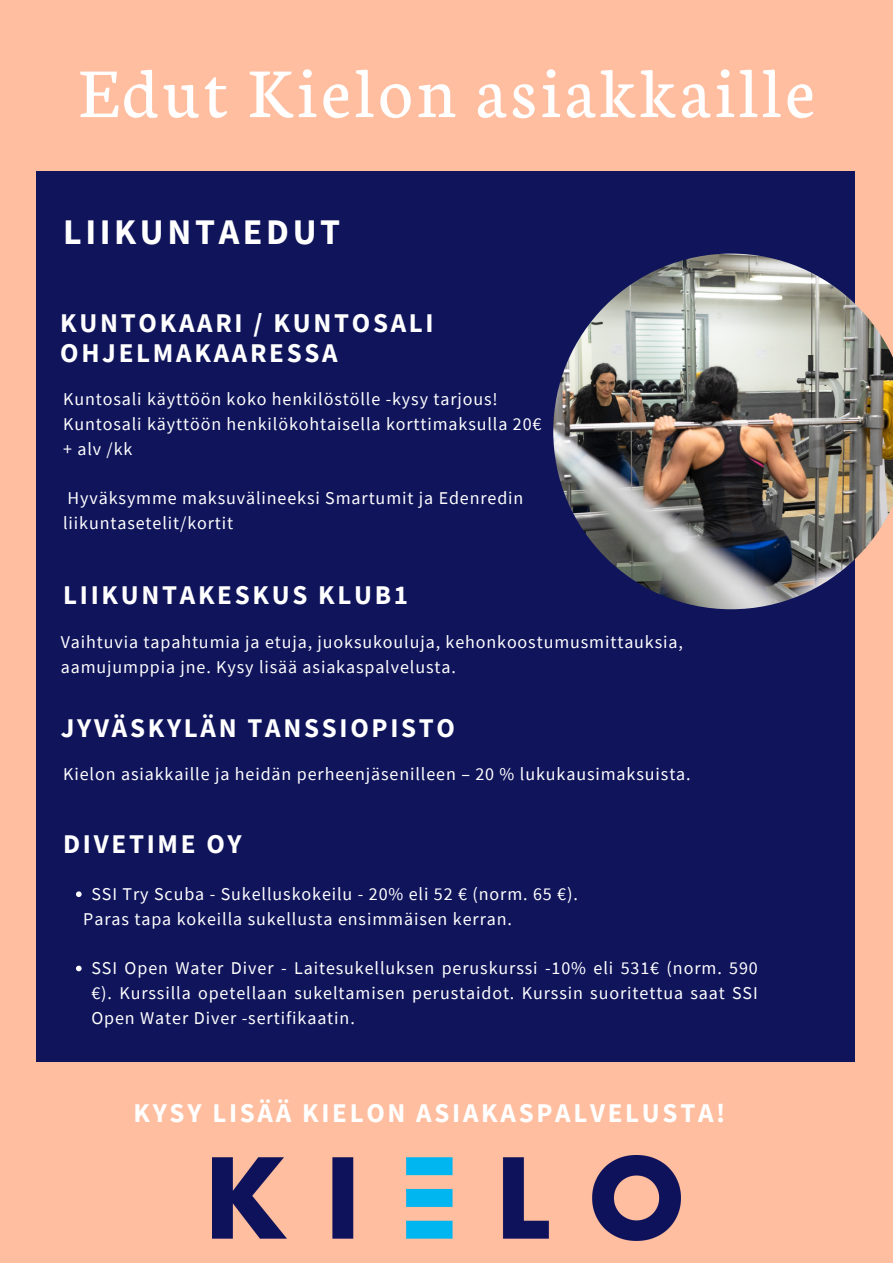
<style>
.page{position:relative;width:893px;height:1263px;background:#ffbe9f}
.page>*{position:absolute;margin:0;border:0;box-sizing:border-box;transform-origin:0 0}
.t1{font:74.93px "Neuton";letter-spacing:.06em;color:#fff}
.t2{font:700 36px "Source Sans Pro";letter-spacing:.1em;color:#fff}
.t3{font:700 27px/30.4px "Source Sans Pro";letter-spacing:.1em;color:#fff}
.t4{font:18px/24.8px "Source Sans Pro";letter-spacing:.05em;color:#fff}
</style>
<div class="page">
<div style="left:37px;top:171px;width:818px;height:891px;background:#0f145b"></div>
<img style="left:553px;top:254px;width:340px;height:355px">
<svg style="left:76px;top:891px;width:6px;height:6px"></svg>
<svg style="left:76px;top:966px;width:6px;height:5px"></svg>
<img style="left:213px;top:1156px;width:467px;height:84px">
<p class="t1" style="left:78px;top:40px;width:738px">Edut Kielon asiakkaille</p>
<p class="t2" style="left:63px;top:209px;width:279px">LIIKUNTAEDUT</p>
<p class="t3" style="left:60px;top:307px;width:375px">KUNTOKAARI / KUNTOSALI<br>OHJELMAKAARESSA</p>
<p class="t4" style="left:63px;top:386px;width:436px">Kuntosali käyttöön koko henkilöstölle -kysy tarjous!</p>
<p class="t4" style="left:63px;top:411px;width:480px">Kuntosali käyttöön henkilökohtaisella korttimaksulla 20€ + alv /kk</p>
<p class="t4" style="left:63px;top:485px;width:462px">Hyväksymme maksuvälineeksi Smartumit ja Edenredin liikuntasetelit/kortit</p>
<p class="t3" style="left:63px;top:579px;width:346px">LIIKUNTAKESKUS KLUB1</p>
<p class="t4" style="left:61px;top:629px;width:623px">Vaihtuvia tapahtumia ja etuja, juoksukouluja, kehonkoostumusmittauksia, aamujumppia jne. Kysy lisää asiakaspalvelusta.</p>
<p class="t3" style="left:61px;top:712px;width:396px">JYVÄSKYLÄN TANSSIOPISTO</p>
<p class="t4" style="left:63px;top:761px;width:629px">Kielon asiakkaille ja heidän perheenjäsenilleen – 20 % lukukausimaksuista.</p>
<p class="t3" style="left:63px;top:828px;width:180px">DIVETIME OY</p>
<p class="t4" style="left:91px;top:881px;width:488px">SSI Try Scuba - Sukelluskokeilu - 20% eli 52 € (norm. 65 €).</p>
<p class="t4" style="left:83px;top:906px;width:430px">Paras tapa kokeilla sukellusta ensimmäisen kerran.</p>
<p class="t4" style="left:91px;top:955px;width:668px;text-align:justify">SSI Open Water Diver - Laitesukelluksen peruskurssi -10% eli 531€ (norm. 590 €). Kurssilla opetellaan sukeltamisen perustaidot. Kurssin suoritettua saat SSI Open Water Diver -sertifikaatin.</p>
<p class="t3" style="left:133px;top:1097px;width:593px">KYSY LISÄÄ KIELON ASIAKASPALVELUSTA!</p>
</div>
